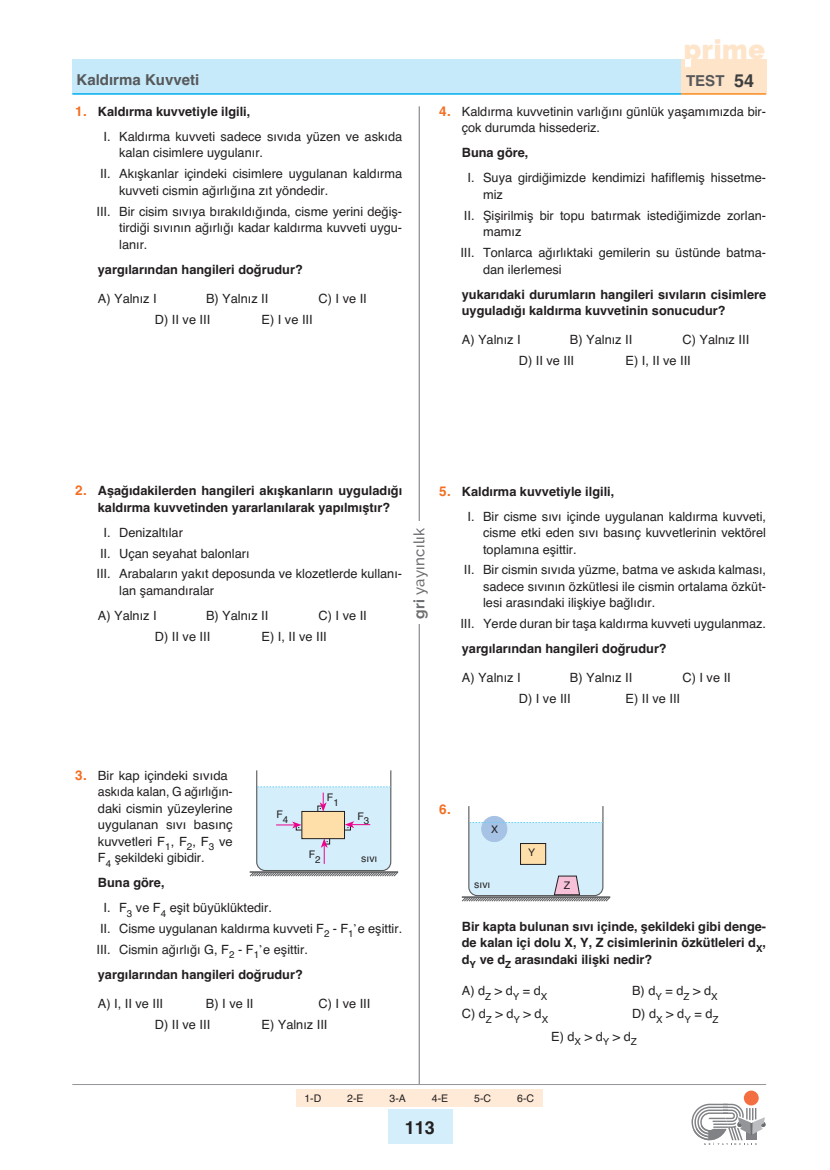
<style>
.page{position:relative;width:830px;height:1170px;background:#fff}
.page>*{position:absolute;margin:0;border:0;box-sizing:border-box;transform-origin:0 0}
.t1{font:900 27px "Raleway";letter-spacing:.025em;color:#fee4c9}
.t2{font:700 18px "m Helvetica";color:#231f20}
.t3{font:700 18px "m Helvetica";color:#3e3e3f}
.t4{font:700 15px "m Helvetica";color:#57585a}
.t5{font:500 15px "Raleway";letter-spacing:.025em;color:#6c6d70}
.t6{font:700 13.5px "m Helvetica";color:#f36e21}
.t7{font:12.75px/16.5px "m Helvetica";color:#231f20}
.t8{font:700 12.75px/16.5px "m Helvetica";color:#231f20}
.t9{font:10.5px "m Helvetica";color:#231f20}
.s1{font-weight:700;font-size:13.5px;color:#f36e21}
.s2{font-weight:700}
.s3{font-size:13.5px;color:#f36e21}
</style>
<div class="page">
<hr style="left:418px;top:106px;width:1px;height:978px;background:#808285">
<div style="left:388px;top:1109px;width:64px;height:35px;background:#d4effb"></div>
<div style="left:72px;top:59px;width:608px;height:34px;background:#c6eafa"></div>
<div style="left:680px;top:59px;width:85px;height:34px;background:#fee4c9"></div>
<hr style="left:72px;top:93px;width:608px;height:2px;background:#00aeef">
<hr style="left:680px;top:93px;width:85px;height:2px;background:#f68b1f">
<hr style="left:72px;top:1084px;width:693px;height:1px;background:#939598">
<div style="left:407px;top:521px;width:23px;height:103px;background:#fff"></div>
<div style="left:684px;top:59px;width:6px;height:8px;background:#fff"></div>
<div style="left:743px;top:1090px;width:15px;height:15px;background:#f36f42;border-radius:50%"></div>
<svg style="left:691px;top:1103px;width:74px;height:41px"></svg>
<div style="left:296px;top:1089px;width:246px;height:17px;background:#feead6"></div>
<svg style="left:461px;top:806px;width:150px;height:96px"></svg>
<svg style="left:249px;top:770px;width:150px;height:107px"></svg>
<h1 class="t1" style="left:683px;top:34px;width:82px">prime</h1>
<p class="t4" style="left:77px;top:69px;width:124px">Kaldırma Kuvveti</p>
<p class="t4" style="left:685px;top:70px;width:40px">TEST</p>
<h2 class="t3" style="left:733px;top:68px;width:22px">54</h2>
<p class="t7" style="left:103px;top:98px;width:300px;line-height:25px;text-indent:-28px"><span class="s1">1.</span> <span class="s2">Kaldırma kuvvetiyle ilgili,<br></span>I. Kaldırma kuvveti sadece sıvıda yüzen ve askıda</p>
<p class="t7" style="left:100px;top:142px;width:303px;line-height:20.7px;text-indent:19px">kalan cisimlere uygulanır.<br>II. Akışkanlar içindeki cisimlere uygulanan kaldırma</p>
<p class="t7" style="left:96px;top:179px;width:307px;line-height:20.7px;text-indent:23px">kuvveti cismin ağırlığına zıt yöndedir.<br>III. Bir cisim sıvıya bırakıldığında, cisme yerini değiş-</p>
<p class="t7" style="left:119px;top:219px;width:284px">tirdiği sıvının ağırlığı kadar kaldırma kuvveti uygu&shy;lanır.</p>
<p class="t8" style="left:98px;top:261px;width:206px">yargılarından hangileri doğrudur?</p>
<p class="t7" style="left:98px;top:289px;width:60px">A) Yalnız I</p>
<p class="t7" style="left:206px;top:289px;width:64px">B) Yalnız II</p>
<p class="t7" style="left:318px;top:289px;width:50px">C) I ve II</p>
<p class="t7" style="left:155px;top:310px;width:57px">D) II ve III</p>
<p class="t7" style="left:261px;top:310px;width:53px">E) I ve III</p>
<p class="t7" style="left:461px;top:103px;width:306px;text-indent:-23px"><span class="s1">4.</span> Kaldırma kuvvetinin varlığını günlük yaşamımızda bir&shy;çok durumda hissederiz.</p>
<p class="t8" style="left:461px;top:145px;width:68px">Buna göre,</p>
<p class="t7" style="left:483px;top:169px;width:284px;text-indent:-16px">I. Suya girdiğimizde kendimizi hafiflemiş hissetme&shy;miz</p>
<p class="t7" style="left:483px;top:206px;width:284px;text-indent:-19px">II. Şişirilmiş bir topu batırmak istediğimizde zorlan&shy;mamız</p>
<p class="t7" style="left:483px;top:244px;width:284px;text-indent:-23px">III. Tonlarca ağırlıktaki gemilerin su üstünde batma&shy;dan ilerlemesi</p>
<p class="t8" style="left:461px;top:286px;width:306px">yukarıdaki durumların hangileri sıvıların cisimlere uyguladığı kaldırma kuvvetinin sonucudur?</p>
<p class="t7" style="left:461px;top:331px;width:60px">A) Yalnız I</p>
<p class="t7" style="left:569px;top:331px;width:64px">B) Yalnız II</p>
<p class="t7" style="left:682px;top:331px;width:68px">C) Yalnız III</p>
<p class="t7" style="left:518px;top:352px;width:57px">D) II ve III</p>
<p class="t7" style="left:625px;top:352px;width:67px">E) I, II ve III</p>
<p class="t8" style="left:98px;top:483px;width:306px;text-indent:-23px"><span class="s3">2.</span> Aşağıdakilerden hangileri akışkanların uyguladığı kaldırma kuvvetinden yararlanılarak yapılmıştır?</p>
<p class="t7" style="left:96px;top:521px;width:307px;line-height:20.7px;text-indent:7px">I. Denizaltılar<br>II. Uçan seyahat balonları<br>III. Arabaların yakıt deposunda ve klozetlerde kullanı-</p>
<p class="t7" style="left:98px;top:577px;width:118px;line-height:25px;text-indent:21px">lan şamandıralar<br>A) Yalnız I</p>
<p class="t7" style="left:206px;top:606px;width:64px">B) Yalnız II</p>
<p class="t7" style="left:318px;top:606px;width:50px">C) I ve II</p>
<p class="t7" style="left:155px;top:627px;width:57px">D) II ve III</p>
<p class="t7" style="left:261px;top:627px;width:67px">E) I, II ve III</p>
<p class="t5" style="left:410px;top:619px;width:93px;rotate:-90deg"><span class="s2">gri</span> yayıncılık</p>
<p class="t7" style="left:467px;top:478px;width:300px;line-height:25px;text-indent:-28px"><span class="s1">5.</span> <span class="s2">Kaldırma kuvvetiyle ilgili,<br></span>I. Bir cisme sıvı içinde uygulanan kaldırma kuvveti,</p>
<p class="t7" style="left:483px;top:524px;width:284px">cisme etki eden sıvı basınç kuvvetlerinin vektörel toplamına eşittir.</p>
<p class="t7" style="left:483px;top:561px;width:284px;text-align:justify;text-indent:-19px">II. Bir cismin sıvıda yüzme, batma ve askıda kalması, sadece sıvının özkütlesi ile cismin ortalama özküt&shy;lesi arasındaki ilişkiye bağlıdır.</p>
<p class="t7" style="left:460px;top:615px;width:307px">III. Yerde duran bir taşa kaldırma kuvveti uygulanmaz.</p>
<p class="t8" style="left:461px;top:641px;width:206px">yargılarından hangileri doğrudur?</p>
<p class="t7" style="left:461px;top:669px;width:60px">A) Yalnız I</p>
<p class="t7" style="left:569px;top:669px;width:64px">B) Yalnız II</p>
<p class="t7" style="left:682px;top:669px;width:50px">C) I ve II</p>
<p class="t7" style="left:518px;top:690px;width:53px">D) I ve III</p>
<p class="t7" style="left:625px;top:690px;width:56px">E) II ve III</p>
<p class="t7" style="left:75px;top:766px;width:154px"><span class="s1">3.</span> Bir kap içindeki sıvıda</p>
<p class="t7" style="left:98px;top:783px;width:136px;text-align:justify">askıda kalan, G ağırlığın&shy;daki cismin yüzeylerine uygulanan sıvı basınç kuvvetleri F<sub>1</sub>, F<sub>2</sub>, F<sub>3</sub> ve F<sub>4</sub> şekildeki gibidir.</p>
<p class="t7" style="left:103px;top:869px;width:170px;line-height:25px;text-indent:-6px"><span class="s2">Buna göre,<br></span>I. F<sub>3</sub> ve F<sub>4</sub> eşit büyüklüktedir.</p>
<p class="t7" style="left:96px;top:917px;width:307px;line-height:20.7px">II. Cisme uygulanan kaldırma kuvveti F<sub>2</sub> - F<sub>1</sub>’e eşittir.<br>III. Cismin ağırlığı G, F<sub>2</sub> - F<sub>1</sub>’e eşittir.</p>
<p class="t8" style="left:98px;top:966px;width:206px">yargılarından hangileri doğrudur?</p>
<p class="t7" style="left:98px;top:994px;width:67px">A) I, II ve III</p>
<p class="t7" style="left:206px;top:994px;width:49px">B) I ve II</p>
<p class="t7" style="left:318px;top:994px;width:53px">C) I ve III</p>
<p class="t7" style="left:155px;top:1015px;width:57px">D) II ve III</p>
<p class="t7" style="left:261px;top:1015px;width:67px">E) Yalnız III</p>
<p class="t9" style="left:327px;top:788px;width:13px">F<sub>1</sub></p>
<p class="t9" style="left:276px;top:805px;width:13px">F<sub>4</sub></p>
<p class="t9" style="left:357px;top:806px;width:13px">F<sub>3</sub></p>
<p class="t9" style="left:309px;top:845px;width:13px">F<sub>2</sub></p>
<p class="t9" style="left:361px;top:849px;width:18px">sıvı</p>
<p class="t6" style="left:439px;top:799px;width:13px">6.</p>
<p class="t9" style="left:491px;top:819px;width:9px">X</p>
<p class="t9" style="left:528px;top:843px;width:9px">Y</p>
<p class="t9" style="left:563px;top:876px;width:8px">Z</p>
<p class="t8" style="left:461px;top:918px;width:306px;text-align:justify">Bir kapta bulunan sıvı içinde, şekildeki gibi denge&shy;de kalan içi dolu X, Y, Z cisimlerinin özkütleleri d<sub>X</sub>, d<sub>Y</sub> ve d<sub>Z</sub> arasındaki ilişki nedir?</p>
<p class="t7" style="left:461px;top:981px;width:87px">A) d<sub>Z</sub> &gt; d<sub>Y</sub> = d<sub>X</sub></p>
<p class="t7" style="left:631px;top:981px;width:87px">B) d<sub>Y</sub> = d<sub>Z</sub> &gt; d<sub>X</sub></p>
<p class="t7" style="left:461px;top:1004px;width:88px">C) d<sub>Z</sub> &gt; d<sub>Y</sub> &gt; d<sub>X</sub></p>
<p class="t7" style="left:551px;top:1001px;width:169px;line-height:23px;text-indent:81px">D) d<sub>X</sub> &gt; d<sub>Y</sub> = d<sub>Z<br></sub>E) d<sub>X</sub> &gt; d<sub>Y</sub> &gt; d<sub>Z</sub></p>
<p class="t9" style="left:474px;top:875px;width:18px">sıvı</p>
<p class="t9" style="left:304px;top:1088px;width:18px">1-D</p>
<p class="t9" style="left:347px;top:1088px;width:18px">2-E</p>
<p class="t9" style="left:389px;top:1088px;width:18px">3-A</p>
<p class="t9" style="left:432px;top:1088px;width:18px">4-E</p>
<p class="t9" style="left:474px;top:1088px;width:18px">5-C</p>
<p class="t9" style="left:517px;top:1088px;width:18px">6-C</p>
<h2 class="t2" style="left:404px;top:1114px;width:32px">113</h2>
</div>
